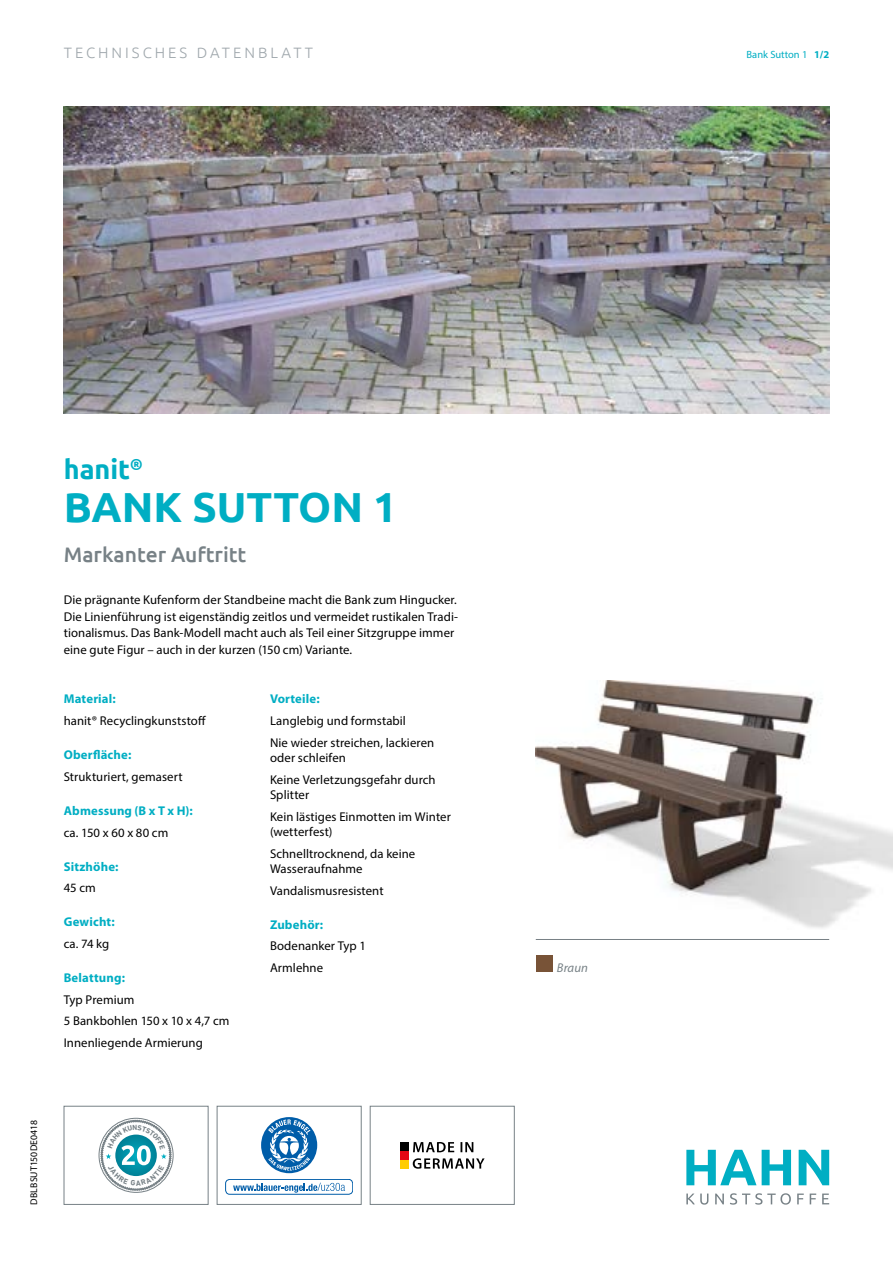
<style>
.page{position:relative;width:893px;height:1263px;background:#fff}
.page>*{position:absolute;margin:0;border:0;box-sizing:border-box;transform-origin:0 0}
.t1{font:700 42px "Ubuntu";color:#00aec3}
.t2{font:700 27px "Ubuntu";color:#00aec3}
.t3{font:500 21px "Ubuntu";color:#778186}
.t4{font:300 15px "Ubuntu";letter-spacing:.2em;color:#a0a8ad}
.t5{font:12.75px/21.6px "Myriad Pro";letter-spacing:.005em;color:#000}
.t6{font:700 12.75px "Myriad Pro";letter-spacing:.01em;color:#00aec3}
.t7{font:italic 12.75px "Myriad Pro";letter-spacing:.005em;color:#778186}
.t8{font:10.5px "Myriad Pro";color:#00aec3}
.t9{font:9.75px "Myriad Pro";letter-spacing:.01em;color:#000}
.s1{font-weight:700}
</style>
<div class="page">
<hr style="left:536px;top:939px;width:293px;height:1px;background:#778186">
<img style="left:536px;top:680px;width:357px;height:248px">
<div style="left:536px;top:955px;width:16px;height:17px;background:#785337"></div>
<img style="left:64px;top:106px;width:765px;height:307px">
<svg style="left:762px;top:1150px;width:29px;height:35px"></svg>
<svg style="left:799px;top:1150px;width:30px;height:35px"></svg>
<svg style="left:686px;top:1193px;width:143px;height:11px"></svg>
<svg style="left:686px;top:1150px;width:70px;height:35px"></svg>
<div style="left:64px;top:1106px;width:144px;height:98px;border:1px solid #778186"></div>
<div style="left:370px;top:1106px;width:144px;height:98px;border:1px solid #778186"></div>
<div style="left:400px;top:1142px;width:8px;height:8px;background:#000"></div>
<div style="left:400px;top:1151px;width:8px;height:8px;background:#e30613"></div>
<div style="left:400px;top:1160px;width:8px;height:8px;background:#fc0"></div>
<svg style="left:413px;top:1158px;width:72px;height:11px"></svg>
<svg style="left:413px;top:1142px;width:60px;height:10px"></svg>
<div style="left:217px;top:1106px;width:144px;height:98px;border:1px solid #778186"></div>
<svg style="left:261px;top:1117px;width:56px;height:56px"></svg>
<div style="left:225px;top:1179px;width:128px;height:15px;border:1px solid #005da9;border-radius:4px"></div>
<svg style="left:233px;top:1183px;width:112px;height:10px"></svg>
<svg style="left:101px;top:1120px;width:70px;height:71px"></svg>
<p class="t4" style="left:64px;top:44px;width:251px">TECHNISCHES DATENBLATT</p>
<p class="t8" style="left:747px;top:48px;width:84px">Bank Sutton 1 <span class="s1">1/2</span></p>
<h2 class="t2" style="left:64px;top:453px;width:81px">hanit<sup>®</sup></h2>
<h1 class="t1" style="left:64px;top:482px;width:335px">BANK SUTTON 1</h1>
<h3 class="t3" style="left:64px;top:541px;width:184px">Markanter Auftritt</h3>
<p class="t5" style="left:64px;top:592px;width:396px;line-height:16.5px">Die prägnante Kufenform der Standbeine macht die Bank zum Hingucker.<br>Die Linienführung ist eigenständig zeitlos und vermeidet rustikalen Tradi&shy;tionalismus. Das Bank-Modell macht auch als Teil einer Sitzgruppe immer eine gute Figur – auch in der kurzen (150 cm) Variante.</p>
<p class="t6" style="left:64px;top:692px;width:53px">Material:</p>
<p class="t5" style="left:64px;top:710px;width:144px">hanit® Recyclingkunststoff</p>
<p class="t6" style="left:64px;top:748px;width:69px">Oberfläche:</p>
<p class="t5" style="left:64px;top:765px;width:120px">Strukturiert, gemasert</p>
<p class="t6" style="left:64px;top:803px;width:131px">Abmessung (B x T x H):</p>
<p class="t5" style="left:64px;top:821px;width:106px">ca. 150 x 60 x 80 cm</p>
<p class="t6" style="left:64px;top:859px;width:56px">Sitzhöhe:</p>
<p class="t5" style="left:64px;top:877px;width:34px">45 cm</p>
<p class="t6" style="left:64px;top:915px;width:52px">Gewicht:</p>
<p class="t5" style="left:64px;top:933px;width:47px">ca. 74 kg</p>
<p class="t6" style="left:64px;top:971px;width:63px">Belattung:</p>
<p class="t5" style="left:64px;top:988px;width:167px">Typ Premium<br>5 Bankbohlen 150 x 10 x 4,7 cm<br>Innenliegende Armierung</p>
<p class="t6" style="left:270px;top:692px;width:51px">Vorteile:</p>
<p class="t5" style="left:270px;top:710px;width:166px">Langlebig und formstabil<br>Nie wieder streichen, lackieren</p>
<p class="t5" style="left:270px;top:747px;width:167px">oder schleifen<br>Keine Verletzungsgefahr durch</p>
<p class="t5" style="left:270px;top:784px;width:182px">Splitter<br>Kein lästiges Einmotten im Winter</p>
<p class="t5" style="left:270px;top:821px;width:147px">(wetterfest)<br>Schnelltrocknend, da keine</p>
<p class="t5" style="left:270px;top:858px;width:115px">Wasseraufnahme<br>Vandalismusresistent</p>
<p class="t6" style="left:270px;top:917px;width:55px">Zubehör:</p>
<p class="t5" style="left:270px;top:935px;width:98px">Bodenanker Typ 1<br>Armlehne</p>
<p class="t9" style="left:28px;top:1205px;width:86px;rotate:-90deg">DBLBSUT150DE0418</p>
<p class="t7" style="left:557px;top:960px;width:32px">Braun</p>
</div>
